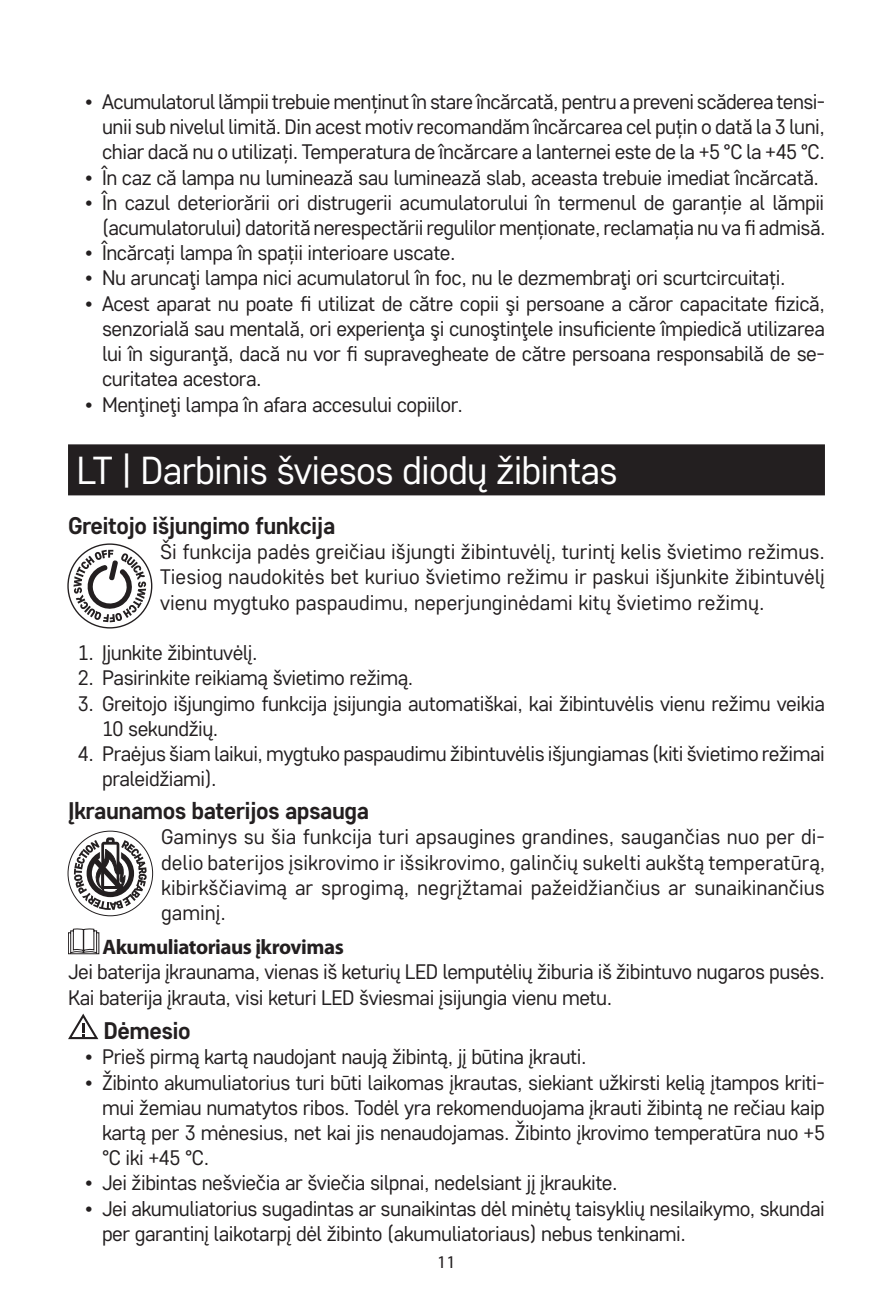
<style>
.page{position:relative;width:893px;height:1302px;background:#fff}
.page>*{position:absolute;margin:0;border:0;box-sizing:border-box;transform-origin:0 0}
.t1{font:39px "Core Sans D35";letter-spacing:-.02em;color:#fff}
.t2{font:700 24px "Core Sans D55";letter-spacing:-.02em;color:#231f20}
.t3{font:21px/25.2px "Core Sans D35";letter-spacing:-.02em;color:#231f20;text-align:justify}
.t4{font:700 21px "Myriad Pro";letter-spacing:-.02em;color:#231f20}
.t5{font:18px "Myriad Pro";color:#231f20}
</style>
<div class="page">
<div style="left:68px;top:444px;width:757px;height:51px;background:#231f20"></div>
<svg style="left:68px;top:544px;width:84px;height:83px"></svg>
<svg style="left:73px;top:549px;width:73px;height:73px"></svg>
<svg style="left:68px;top:831px;width:85px;height:84px"></svg>
<svg style="left:74px;top:837px;width:73px;height:72px"></svg>
<svg style="left:68px;top:928px;width:31px;height:25px"></svg>
<svg style="left:68px;top:1013px;width:30px;height:25px"></svg>
<p class="t3" style="left:102px;top:88px;width:725px;text-indent:-17px">• Acumulatorul lămpii trebuie menținut în stare încărcată, pentru a preveni scăderea tensi&shy;unii sub nivelul limită. Din acest motiv recomandăm încărcarea cel puțin o dată la 3 luni, chiar dacă nu o utilizați. Temperatura de încărcare a lanternei este de la +5 °C la +45 °C.</p>
<p class="t3" style="left:85px;top:164px;width:735px">• În caz că lampa nu luminează sau luminează slab, aceasta trebuie imediat încărcată.</p>
<p class="t3" style="left:85px;top:189px;width:742px;text-align:right">• În cazul deteriorării ori distrugerii acumulatorului în termenul de garanție al lămpii (acumulatorului) datorită nerespectării regulilor menționate, reclamația nu va fi admisă.</p>
<p class="t3" style="left:85px;top:239px;width:372px">• Încărcați lampa în spații interioare uscate.</p>
<p class="t3" style="left:85px;top:265px;width:702px">• Nu aruncaţi lampa nici acumulatorul în foc, nu le dezmembraţi ori scurtcircuitați.</p>
<p class="t3" style="left:102px;top:290px;width:724px;text-indent:-17px">• Acest aparat nu poate fi utilizat de către copii şi persoane a căror capacitate fizică, senzorială sau mentală, ori experienţa şi cunoştinţele insuficiente împiedică utilizarea lui în siguranţă, dacă nu vor fi supravegheate de către persoana responsabilă de se&shy;curitatea acestora.</p>
<p class="t3" style="left:85px;top:391px;width:380px">• Menţineţi lampa în afara accesului copiilor.</p>
<h1 class="t1" style="left:77px;top:445px;width:543px">LT | Darbinis šviesos diodų žibintas</h1>
<p class="t2" style="left:68px;top:510px;width:269px">Greitojo išjungimo funkcija</p>
<p class="t3" style="left:160px;top:538px;width:666px">Ši funkcija padės greičiau išjungti žibintuvėlį, turintį kelis švietimo režimus.<br>Tiesiog naudokitės bet kuriuo švietimo režimu ir paskui išjunkite žibintuvėlį vienu mygtuko paspaudimu, neperjunginėdami kitų švietimo režimų.</p>
<p class="t3" style="left:78px;top:639px;width:181px">1. Įjunkite žibintuvėlį.</p>
<p class="t3" style="left:78px;top:664px;width:337px">2. Pasirinkite reikiamą švietimo režimą.</p>
<p class="t3" style="left:102px;top:689px;width:724px;text-indent:-24px">3. Greitojo išjungimo funkcija įsijungia automatiškai, kai žibintuvėlis vienu režimu veikia<br>10 sekundžių.</p>
<p class="t3" style="left:102px;top:740px;width:724px;text-indent:-24px">4. Praėjus šiam laikui, mygtuko paspaudimu žibintuvėlis išjungiamas (kiti švietimo režimai praleidžiami).</p>
<p class="t2" style="left:68px;top:795px;width:303px">Įkraunamos baterijos apsauga</p>
<p class="t3" style="left:161px;top:823px;width:666px">Gaminys su šia funkcija turi apsaugines grandines, saugančias nuo per di&shy;delio baterijos įsikrovimo ir išsikrovimo, galinčių sukelti aukštą temperatūrą, kibirkščiavimą ar sprogimą, negrįžtamai pažeidžiančius ar sunaikinančius gaminį.</p>
<p class="t4" style="left:103px;top:933px;width:243px">Akumuliatoriaus įkrovimas</p>
<p class="t3" style="left:68px;top:958px;width:758px">Jei baterija įkraunama, vienas iš keturių LED lemputėlių žiburia iš žibintuvo nugaros pusės.<br>Kai baterija įkrauta, visi keturi LED šviesmai įsijungia vienu metu.</p>
<p class="t2" style="left:104px;top:1014px;width:89px">Dėmesio</p>
<p class="t3" style="left:85px;top:1043px;width:503px">• Prieš pirmą kartą naudojant naują žibintą, jį būtina įkrauti.</p>
<p class="t3" style="left:102px;top:1068px;width:724px;text-indent:-17px">• Žibinto akumuliatorius turi būti laikomas įkrautas, siekiant užkirsti kelią įtampos kriti&shy;mui žemiau numatytos ribos. Todėl yra rekomenduojama įkrauti žibintą ne rečiau kaip kartą per 3 mėnesius, net kai jis nenaudojamas. Žibinto įkrovimo temperatūra nuo +5 °C iki +45 °C.</p>
<p class="t3" style="left:85px;top:1169px;width:534px">• Jei žibintas nešviečia ar šviečia silpnai, nedelsiant jį įkraukite.</p>
<p class="t3" style="left:102px;top:1194px;width:724px;text-indent:-17px">• Jei akumuliatorius sugadintas ar sunaikintas dėl minėtų taisyklių nesilaikymo, skundai per garantinį laikotarpį dėl žibinto (akumuliatoriaus) nebus tenkinami.</p>
<p class="t5" style="left:437px;top:1250px;width:20px">11</p>
</div>
